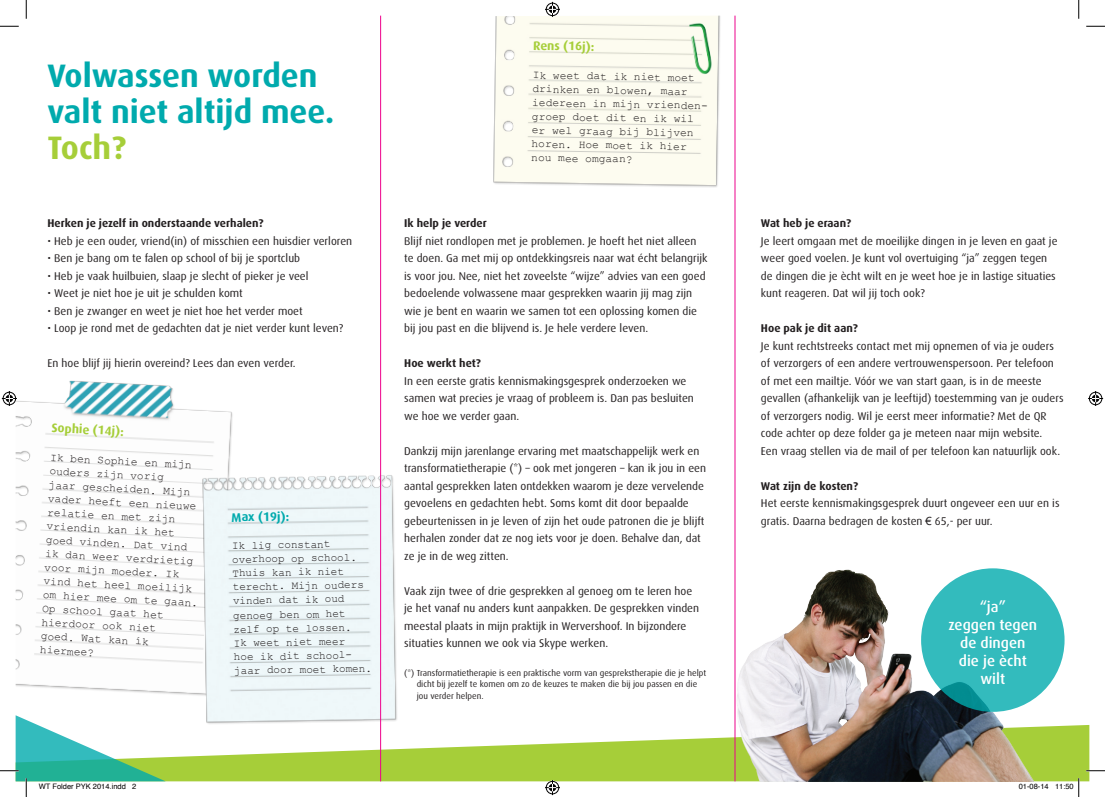
<style>
.page{position:relative;width:1105px;height:797px;background:#fff}
.page>*{position:absolute;margin:0;border:0;box-sizing:border-box;transform-origin:0 0}
.t1{font:700 32.5px/36.2px "Dax";color:#00aaad}
.t2{font:500 15px "Dax";color:#fff}
.t3{font:700 12.5px "Dax";color:#a6ce39}
.t4{font:700 12.5px "Dax";color:#00aaad}
.t5{font:11.25px/17.5px "Dax";color:#231f20}
.t6{font:11.25px/13.8px "Courier New";color:#231f20}
.t7{font:700 11.25px "Dax";color:#231f20}
.t8{font:8.75px/11.2px "Dax";color:#231f20}
.t9{font:7.5px "Helvetica";color:#000}
.s1{color:#a6ce39}
.s2{font-family:"Arial"}
</style>
<div class="page">
<svg style="left:166px;top:725px;width:923px;height:56px;fill:#a6ce39"></svg>
<img style="left:493px;top:16px;width:226px;height:172px">
<img style="left:16px;top:380px;width:217px;height:315px">
<img style="left:191px;top:455px;width:248px;height:287px">
<img style="left:706px;top:545px;width:355px;height:236px">
<div style="left:921px;top:568px;width:143px;height:143px;background:#33bbbd;border-radius:50%"></div>
<img style="left:677px;top:16px;width:43px;height:72px">
<hr style="left:380px;top:16px;width:1px;height:765px;background:#ed028c">
<hr style="left:735px;top:16px;width:1px;height:765px;background:#ed028c">
<svg style="left:0;top:25px;width:19px;height:2px"></svg>
<svg style="left:1086px;top:25px;width:19px;height:2px"></svg>
<svg style="left:1086px;top:770px;width:19px;height:1px"></svg>
<svg style="left:25px;top:0;width:2px;height:19px"></svg>
<svg style="left:1078px;top:0;width:1px;height:19px"></svg>
<svg style="left:545px;top:2px;width:15px;height:15px"></svg>
<svg style="left:545px;top:780px;width:15px;height:15px"></svg>
<svg style="left:2px;top:391px;width:15px;height:15px"></svg>
<svg style="left:1088px;top:391px;width:15px;height:15px"></svg>
<svg style="left:0;top:715px;width:166px;height:82px"></svg>
<svg style="left:1055px;top:778px;width:24px;height:19px"></svg>
<p class="t1" style="left:48px;top:58px;width:288px">Volwassen worden valt niet altijd mee.<br><span class="s1">Toch?</span></p>
<p class="t7" style="left:48px;top:217px;width:218px">Herken je jezelf in onderstaande verhalen?</p>
<p class="t5" style="left:48px;top:232px;width:306px">• Heb je een ouder, vriend(in) of misschien een huisdier verloren</p>
<p class="t5" style="left:48px;top:249px;width:254px">• Ben je bang om te falen op school of bij je sportclub</p>
<p class="t5" style="left:48px;top:267px;width:262px">• Heb je vaak huilbuien, slaap je slecht of pieker je veel</p>
<p class="t5" style="left:48px;top:284px;width:197px">• Weet je niet hoe je uit je schulden komt</p>
<p class="t5" style="left:48px;top:302px;width:257px">• Ben je zwanger en weet je niet hoe het verder moet</p>
<p class="t5" style="left:48px;top:319px;width:297px">• Loop je rond met de gedachten dat je niet verder kunt leven?</p>
<p class="t5" style="left:48px;top:354px;width:250px">En hoe blijf jij hierin overeind? Lees dan even verder.</p>
<p class="t3" style="left:52px;top:420px;width:74px;rotate:3deg">Sophie (14j):</p>
<p class="t6" style="left:51px;top:450px;width:157px;rotate:3deg">Ik ben Sophie en mijn ouders zijn vorig<br>jaar gescheiden. Mijn vader heeft een nieuwe relatie en met zijn vriendin kan ik het goed vinden. Dat vind ik dan weer verdrietig voor mijn moeder. Ik vind het heel moeilijk om hier mee om te gaan.<br>Op school gaat het hierdoor ook niet</p>
<p class="t6" style="left:41px;top:628px;width:110px;rotate:3deg">goed. Wat kan ík hiermee?</p>
<p class="t4" style="left:231px;top:510px;width:59px;rotate:-1deg">Max (19j):</p>
<p class="t6" style="left:232px;top:538px;width:133px;rotate:-1deg">Ik lig constant overhoop op school.<br>Thuis kan ik niet terecht. Mijn ouders vinden dat ik oud</p>
<p class="t6" style="left:233px;top:608px;width:139px;rotate:-1deg">genoeg ben om het zelf op te lossen.<br>Ik weet niet meer<br>hoe ik dit school&shy;jaar door moet komen.</p>
<p class="t3" style="left:533px;top:38px;width:63px;rotate:1deg">Rens (16j):</p>
<p class="t6" style="left:533px;top:68px;width:176px;rotate:1deg">Ik weet dat ik niet moet drinken en blowen, maar iedereen in mijn vrienden&shy;groep doet dit en ik wil er wel graag bij blijven horen. Hoe moet ik hier nou mee omgaan?</p>
<p class="t7" style="left:404px;top:217px;width:84px">Ik help je verder</p>
<p class="t5" style="left:404px;top:232px;width:305px">Blijf niet rondlopen met je problemen. Je hoeft het niet alleen te doen. Ga met mij op ontdekkingsreis naar wat écht belangrijk is voor jou. Nee, niet het zoveelste “wijze” advies van een goed bedoelende volwassene maar gesprekken waarin jij mag zijn wie je bent en waarin we samen tot een oplossing komen die bij jou past en die blijvend is. Je hele verdere leven.</p>
<p class="t7" style="left:404px;top:357px;width:78px">Hoe werkt het?</p>
<p class="t5" style="left:404px;top:372px;width:291px">In een eerste gratis kennismakingsgesprek onderzoeken we samen wat precies je vraag of probleem is. Dan pas besluiten we hoe we verder gaan.</p>
<p class="t5" style="left:404px;top:442px;width:303px">Dankzij mijn jarenlange ervaring met maatschappelijk werk en transformatietherapie (*) – ook met jongeren – kan ik jou in een aantal gesprekken laten ontdekken waarom je deze vervelende gevoelens en gedachten hebt. Soms komt dit door bepaalde gebeurtenissen in je leven of zijn het oude patronen die je blijft herhalen zonder dat ze nog iets voor je doen. Behalve dan, dat ze je in de weg zitten.</p>
<p class="t5" style="left:404px;top:582px;width:296px">Vaak zijn twee of drie gesprekken al genoeg om te leren hoe je het vanaf nu anders kunt aanpakken. De gesprekken vinden meestal plaats in mijn praktijk in Wervershoof. In bijzondere situaties kunnen we ook via Skype werken.</p>
<p class="t8" style="left:417px;top:667px;width:291px;text-indent:-12px">(*) Transformatietherapie is een praktische vorm van gesprekstherapie die je helpt dicht bij jezelf te komen om zo de keuzes te maken die bij jou passen en die jou verder helpen.</p>
<p class="t7" style="left:761px;top:217px;width:92px">Wat heb je eraan?</p>
<p class="t5" style="left:761px;top:232px;width:298px">Je leert omgaan met de moeilijke dingen in je leven en gaat je weer goed voelen. Je kunt vol overtuiging “ja” zeggen tegen de dingen die je ècht wilt en je weet hoe je in lastige situaties kunt reageren. Dat wil jij toch ook?</p>
<p class="t7" style="left:761px;top:322px;width:98px">Hoe pak je dit aan?</p>
<p class="t5" style="left:761px;top:337px;width:304px">Je kunt rechtstreeks contact met mij opnemen of via je ouders of verzorgers of een andere vertrouwenspersoon. Per telefoon of met een mailtje. Vóór we van start gaan, is in de meeste gevallen (afhankelijk van je leeftijd) toestemming van je ouders of verzorgers nodig. Wil je eerst meer informatie? Met de QR code achter op deze folder ga je meteen naar mijn website.<br>Een vraag stellen via de mail of per telefoon kan natuurlijk ook.</p>
<p class="t7" style="left:761px;top:479px;width:99px">Wat zijn de kosten?</p>
<p class="t5" style="left:761px;top:494px;width:300px">Het eerste kennismakingsgesprek duurt ongeveer een uur en is gratis. Daarna bedragen de kosten <span class="s2">€</span> 65,- per uur.</p>
<p class="t2" style="left:980px;top:598px;width:28px">“ja”</p>
<p class="t2" style="left:948px;top:616px;width:90px">zeggen tegen</p>
<p class="t2" style="left:960px;top:634px;width:67px">de dingen</p>
<p class="t2" style="left:959px;top:652px;width:70px">die je ècht</p>
<p class="t2" style="left:980px;top:670px;width:26px">wilt</p>
<p class="t9" style="left:39px;top:781px;width:99px">WT Folder PYK 2014.indd 2</p>
<p class="t9" style="left:1019px;top:781px;width:57px">01-08-14 11:50</p>
</div>
